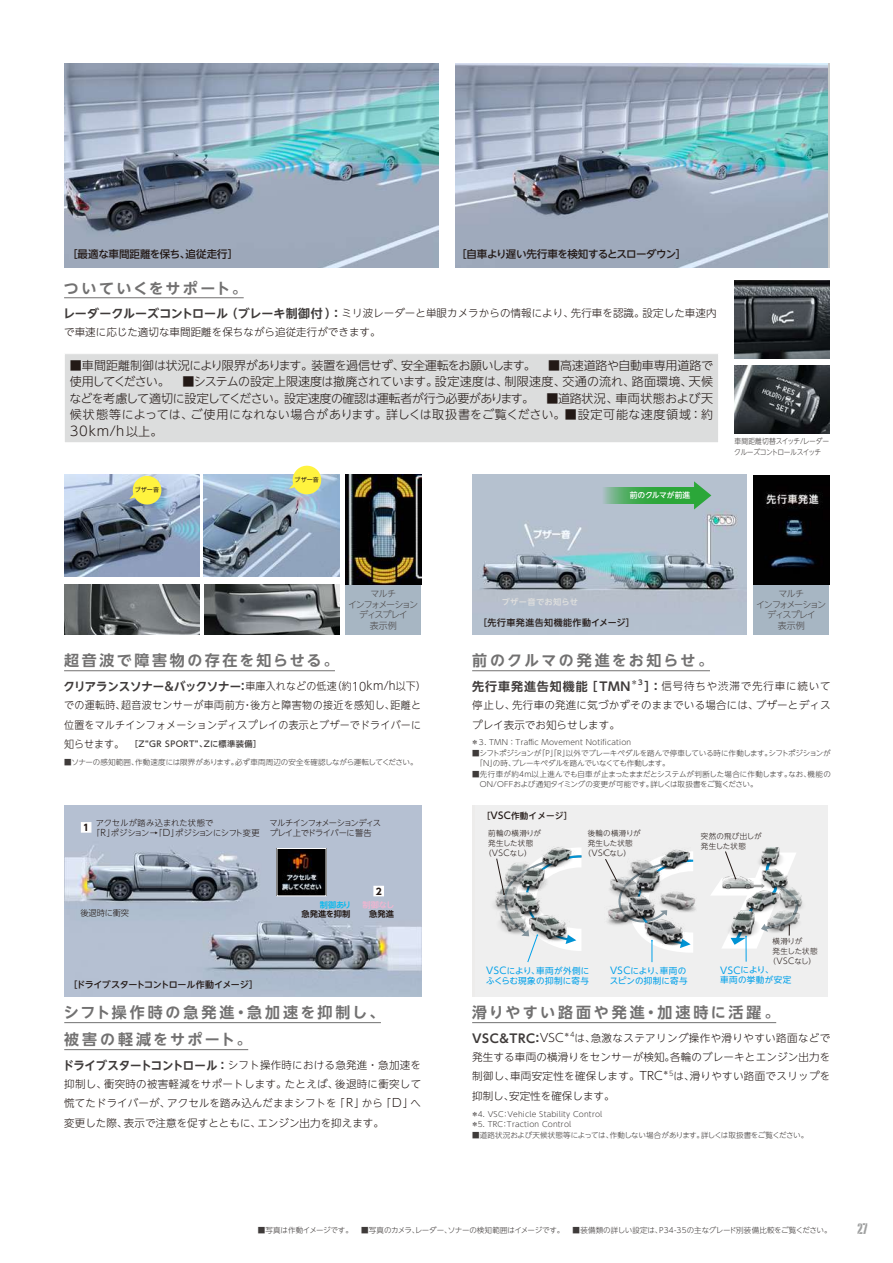
<style>
.page{position:relative;width:893px;height:1263px;background:#fff}
.page>*{position:absolute;margin:0;border:0;box-sizing:border-box;transform-origin:0 0}
.t1{font:700 15px "UD Shin Go NT Pr 6 N De";letter-spacing:.165em;color:#727171}
.t2{font:700 15px/27px "UD Shin Go NT Pr 6 N De";letter-spacing:.19em;color:#727171}
.t3{font:700 15px "UD Shin Go NT Pr 6 N De";letter-spacing:.185em;color:#727171}
.t4{font:15px "ITC Portago Com";color:#9fa0a0}
.t5{font:300 13.2px "UD Shin Go NT Pr 6 N";color:#231916}
.t6{font:300 12px/16.5px "UD Shin Go NT Pr 6 N";letter-spacing:.025em;color:#231916;text-align:justify}
.t7{font:700 12px "UD Shin Go NT Pr 6 De";letter-spacing:-.015em;color:#3f3b3a;scale:.95 1}
.t8{font:700 12px "UD Shin Go NT Pr 6 De";letter-spacing:.08em;color:#3f3b3a}
.t9{font:700 12px "UD Shin Go NT Pr 6 De";letter-spacing:.05em;color:#3f3b3a}
.t10{font:300 10.5px/19.2px "UD Shin Go NT Pr 6 N";letter-spacing:.015em;color:#231916;text-align:justify}
.t11{font:300 10.5px/19.5px "UD Shin Go NT Pr 6 N";letter-spacing:.015em;color:#231916;scale:.95 1}
.t12{font:500 10.5px "UD Shin Go NT Pr 6 N";letter-spacing:-.035em;color:#231916}
.t13{font:500 10.5px "UD Shin Go NT Pr 6 N";color:#231916}
.t14{font:700 9.15px "UD Shin Go NT Pr 6 N";color:#231916}
.t15{font:300 9px/10.4px "UD Shin Go NT Pr 6 N";letter-spacing:-.11em;color:#4d4949;text-align:center}
.t16{font:500 9px "UD Shin Go NT Pr 6 N";letter-spacing:-.045em;color:#231916}
.t17{font:500 9px "UD Shin Go NT Pr 6 N";letter-spacing:.05em;color:#231916}
.t18{font:8.55px/10.1px "UD Shin Go NT Pr 6 N";letter-spacing:.035em;color:#00a0e9}
.t19{font:8.55px/10.1px "UD Shin Go NT Pr 6 N";letter-spacing:.015em;color:#00a0e9}
.t20{font:500 8.55px "UD Shin Go NT Pr 6 N";letter-spacing:.025em;color:#231916}
.t21{font:300 8.25px/10.5px "UD Shin Go NT Pr 6 N";letter-spacing:-.01em;color:#231916}
.t22{font:300 8.25px/10.5px "UD Shin Go NT Pr 6 N";letter-spacing:-.08em;color:#231916}
.t23{font:500 8.25px "UD Shin Go NT Pr 6";letter-spacing:.05em;color:#3f3b3a}
.t24{font:700 8.25px "UD Shin Go NT Pr 6 N De";letter-spacing:.03em;color:#dcdddd}
.t25{font:700 8.25px "UD Shin Go NT Pr 6 N De";color:#231916}
.t26{font:300 8.25px "UD Shin Go NT Pr 6 N";letter-spacing:-.04em;color:#231916}
.t27{font:500 8.25px "UD Shin Go NT Pr 6 N";color:#f4b4d0}
.t28{font:500 8.25px "UD Shin Go NT Pr 6 N";color:#00b9ef}
.t29{font:500 7.8px "UD Shin Go NT Pr 6 N";letter-spacing:-.025em;color:#fff}
.t30{font:300 7.5px/10.5px "UD Shin Go NT Pr 6";letter-spacing:-.005em;color:#3f3b3a}
.t31{font:300 7.5px/10.5px "UD Shin Go NT Pr 6";letter-spacing:.025em;color:#3f3b3a}
.t32{font:300 7.5px/10.5px "UD Shin Go NT Pr 6";letter-spacing:-.03em;color:#3f3b3a}
.t33{font:300 7.5px/10.1px "UD Shin Go NT Pr 6 N";letter-spacing:.015em;color:#231916}
.t34{font:300 7.5px "UD Shin Go NT Pr 6";letter-spacing:-.04em;color:#3f3b3a}
.t35{font:300 7.5px/10.5px "UD Shin Go NT Pr 6";letter-spacing:-.045em;color:#3f3b3a;scale:.9 1}
.t36{font:300 7.5px "UD Shin Go NT Pr 6 N";letter-spacing:.035em;color:#231916}
.t37{font:700 7.05px "UD Shin Go NT Pr 6 De";color:#3f3b3a}
.t38{font:6px "Gothic MB101 Pr 5";color:#221815}
.s1{font-family:"UD Shin Go NT Pr 6 De";font-weight:700;font-size:12px;color:#3f3b3a}
.s2{font-size:12px}
.s3{font-family:"UD Shin Go NT Pr 6 N";font-weight:300;font-size:10.5px;color:#231916}
.s4{font-family:"UD Shin Go NT Pr 6 N";font-weight:300;font-size:11.55px;color:#231916}
.s5{font-size:9.15px}
.s6{font-size:11.55px}
.s7{font-size:9.45px}
.s8{font-size:8.25px}
</style>
<div class="page">
<div style="left:345px;top:584px;width:76px;height:51px;background:#a7b6c3"></div>
<div style="left:753px;top:584px;width:76px;height:51px;background:#a7b6c3"></div>
<img style="left:64px;top:805px;width:357px;height:192px">
<hr style="left:472px;top:670px;width:238px;height:1px;background:#727171">
<hr style="left:472px;top:1022px;width:304px;height:1px;background:#727171">
<hr style="left:64px;top:1022px;width:317px;height:1px;background:#727171">
<hr style="left:64px;top:1049px;width:184px;height:1px;background:#727171">
<hr style="left:64px;top:670px;width:271px;height:1px;background:#727171">
<hr style="left:64px;top:297px;width:180px;height:1px;background:#727171">
<div style="left:64px;top:354px;width:655px;height:89px;background:#dcdddd"></div>
<div style="left:64px;top:353px;width:655px;height:90px;border:1px solid #fff"></div>
<img style="left:455px;top:64px;width:372px;height:204px">
<img style="left:64px;top:64px;width:374px;height:204px">
<img style="left:472px;top:475px;width:274px;height:160px">
<img style="left:753px;top:475px;width:76px;height:109px">
<svg style="left:694px;top:481px;width:17px;height:28px"></svg>
<svg style="left:602px;top:487px;width:93px;height:17px;background:#45ab55"></svg>
<img style="left:279px;top:850px;width:45px;height:44px">
<svg style="left:81px;top:822px;width:10px;height:11px"></svg>
<svg style="left:373px;top:886px;width:11px;height:10px"></svg>
<img style="left:204px;top:475px;width:135px;height:102px">
<img style="left:64px;top:475px;width:136px;height:102px">
<img style="left:64px;top:584px;width:136px;height:51px">
<img style="left:204px;top:584px;width:136px;height:51px">
<img style="left:345px;top:475px;width:76px;height:109px">
<div style="left:475px;top:805px;width:352px;height:191px;background:#efefef"></div>
<svg style="left:289px;top:465px;width:34px;height:31px"></svg>
<svg style="left:129px;top:474px;width:34px;height:32px"></svg>
<svg style="left:711px;top:847px;width:92px;height:115px"></svg>
<svg style="left:605px;top:851px;width:90px;height:111px"></svg>
<svg style="left:496px;top:847px;width:86px;height:115px"></svg>
<img style="left:734px;top:280px;width:95px;height:79px">
<img style="left:734px;top:365px;width:95px;height:68px">
<p class="t13" style="left:67px;top:246px;width:173px">［最適な車間距離を保ち、追従走行］</p>
<p class="t12" style="left:456px;top:246px;width:232px">［自車より遅い先行車を検知するとスローダウン］</p>
<h1 class="t1" style="left:64px;top:276px;width:184px">ついていくをサポート。</h1>
<p class="t10" style="left:63px;top:304px;width:655px;line-height:18.8px"><span class="s1">レーダークルーズコントロール（ブレーキ制御付）：</span>ミリ波レーダーと単眼カメラからの情報により、先行車を認識。設定した車速内で車速に応じた適切な車間距離を保ちながら追従走行ができます。</p>
<p class="t6" style="left:69px;top:356px;width:645px">■車間距離制御は状況により限界があります。装置を過信せず、安全運転をお願いします。　■高速道路や自動車専用道路で使用してください。　■システムの設定上限速度は撤廃されています。設定速度は、制限速度、交通の流れ、路面環境、天候などを考慮して適切に設定してください。設定速度の確認は運転者が行う必要があります。　■道路状況、車両状態および天候状態等によっては、ご使用になれない場合があります。詳しくは取扱書をご覧ください。■設定可能な速度領域：約</p>
<p class="t5" style="left:70px;top:420px;width:94px">30km/h<span class="s2">以上。</span></p>
<p class="t38" style="left:135px;top:485px;width:26px">ブザー音</p>
<p class="t38" style="left:295px;top:475px;width:26px">ブザー音</p>
<p class="t29" style="left:630px;top:489px;width:62px">前のクルマが前進</p>
<p class="t35" style="left:734px;top:436px;width:107px">車間距離切替スイッチ/レーダークルーズコントロールスイッチ</p>
<p class="t15" style="left:348px;top:588px;width:72px">マルチ<br>インフォメーションディスプレイ<br>表示例</p>
<p class="t15" style="left:756px;top:588px;width:72px">マルチ<br>インフォメーションディスプレイ<br>表示例</p>
<p class="t24" style="left:502px;top:595px;width:78px">ブザー音でお知らせ</p>
<p class="t17" style="left:478px;top:615px;width:158px">［先行車発進告知機能作動イメージ］</p>
<h1 class="t1" style="left:64px;top:649px;width:276px">超音波で障害物の存在を知らせる。</h1>
<p class="t7" style="left:64px;top:676px;width:383px">クリアランスソナー＆バックソナー：<span class="s3">車庫入れなどの低速（約</span><span class="s4">10km/h</span><span class="s3">以下）</span></p>
<p class="t11" style="left:64px;top:695px;width:377px">での運転時、超音波センサーが車両前方・後方と障害物の接近を感知し、距離と位置をマルチインフォメーションディスプレイの表示とブザーでドライバーに</p>
<p class="t23" style="left:64px;top:737px;width:199px"><span class="s3">知らせます。　</span>［Z“GR SPORT”、Zに標準装備］</p>
<p class="t30" style="left:64px;top:756px;width:363px">■ソナーの感知範囲、作動速度には限界があります。必ず車両周辺の安全を確認しながら運転してください。　</p>
<p class="t14" style="left:83px;top:820px;width:7px">1</p>
<p class="t21" style="left:92px;top:817px;width:169px;text-indent:4px">アクセルが踏み込まれた状態で<br>「<span class="s5">R</span>」ポジション→「<span class="s5">D</span>」ポジションにシフト変更</p>
<p class="t22" style="left:270px;top:817px;width:113px">マルチインフォメーションディスプレイ上でドライバーに警告</p>
<p class="t26" style="left:80px;top:906px;width:50px">後退時に衝突</p>
<p class="t28" style="left:320px;top:898px;width:33px">制御あり</p>
<p class="t25" style="left:302px;top:907px;width:50px">急発進を抑制</p>
<p class="t14" style="left:376px;top:884px;width:7px">2</p>
<p class="t27" style="left:363px;top:898px;width:33px">制御なし</p>
<p class="t25" style="left:369px;top:907px;width:26px">急発進</p>
<p class="t16" style="left:68px;top:977px;width:191px">［ドライブスタートコントロール作動イメージ］</p>
<h1 class="t2" style="left:64px;top:999px;width:322px">シフト操作時の急発進・急加速を抑制し、被害の軽減をサポート。</h1>
<p class="t10" style="left:63px;top:1055px;width:360px"><span class="s1">ドライブスタートコントロール：</span>シフト操作時における急発進・急加速を抑制し、衝突時の被害軽減をサポートします。たとえば、後退時に衝突して慌てたドライバーが、アクセルを踏み込んだままシフトを「<span class="s6">R</span>」から「<span class="s6">D</span>」へ変更した際、表示で注意を促すとともに、エンジン出力を抑えます。</p>
<h1 class="t1" style="left:472px;top:649px;width:243px">前のクルマの発進をお知らせ。</h1>
<p class="t8" style="left:472px;top:676px;width:160px">先行車発進告知機能［TMN</p>
<p class="t37" style="left:631px;top:676px;width:13px">＊3</p>
<p class="t10" style="left:472px;top:676px;width:360px;text-indent:172px"><span class="s1">］：</span>信号待ちや渋滞で先行車に続いて停止し、先行車の発進に気づかずそのままでいる場合には、ブザーとディスプレイ表示でお知らせします。</p>
<p class="t31" style="left:471px;top:737px;width:162px">＊3. TMN：Traffic Movement Notification</p>
<p class="t32" style="left:475px;top:747px;width:357px;text-indent:-3px">■シフトポジションが「P」「R」以外でブレーキペダルを踏んで停車している時に作動します。シフトポジションが「N」の時、ブレーキペダルを踏んでいなくても作動します。</p>
<p class="t30" style="left:480px;top:768px;width:352px;text-indent:-8px">■先行車が約4m以上進んでも自車が止まったままだとシステムが判断した場合に作動します。なお、機能の<br>ON/OFFおよび通知タイミングの変更が可能です。詳しくは取扱書をご覧ください。</p>
<p class="t20" style="left:482px;top:808px;width:92px">［<span class="s7">VSC</span>作動イメージ］</p>
<p class="t36" style="left:488px;top:827px;width:54px">前輪の横滑りが</p>
<p class="t33" style="left:488px;top:838px;width:47px">発生した状態</p>
<p class="t33" style="left:484px;top:848px;width:49px">（<span class="s8">VSC</span>なし）</p>
<p class="t36" style="left:588px;top:827px;width:54px">後輪の横滑りが</p>
<p class="t33" style="left:588px;top:838px;width:47px">発生した状態</p>
<p class="t33" style="left:584px;top:848px;width:49px">（<span class="s8">VSC</span>なし）</p>
<p class="t33" style="left:701px;top:831px;width:62px">突然の飛び出しが発生した状態</p>
<p class="t18" style="left:486px;top:965px;width:105px"><span class="s7">VSC</span>により、車両が外側にふくらむ現象の抑制に寄与</p>
<p class="t19" style="left:610px;top:965px;width:80px"><span class="s7">VSC</span>により、車両のスピンの抑制に寄与</p>
<p class="t33" style="left:773px;top:935px;width:31px">横滑りが</p>
<p class="t33" style="left:773px;top:945px;width:47px">発生した状態</p>
<p class="t33" style="left:768px;top:955px;width:49px">（<span class="s8">VSC</span>なし）</p>
<p class="t18" style="left:720px;top:964px;width:73px"><span class="s7">VSC</span>により、<br>車両の挙動が安定</p>
<h1 class="t3" style="left:472px;top:1000px;width:309px">滑りやすい路面や発進・加速時に活躍。</h1>
<p class="t9" style="left:472px;top:1028px;width:104px">VSC＆TRC：<span class="s4">VSC</span><sup>＊</sup><sup>4</sup></p>
<p class="t10" style="left:472px;top:1028px;width:360px;text-indent:102px">は、急激なステアリング操作や滑りやすい路面などで発生する車両の横滑りをセンサーが検知。各輪のブレーキとエンジン出力を制御し、車両安定性を確保します。<span class="s6">TRC</span><sup>＊</sup><sup>5</sup>は、滑りやすい路面でスリップを抑制し、安定性を確保します。</p>
<p class="t31" style="left:471px;top:1108px;width:133px">＊4. VSC：Vehicle Stability Control＊5. TRC：Traction Control</p>
<p class="t34" style="left:472px;top:1129px;width:338px">■道路状況および天候状態等によっては、作動しない場合があります。詳しくは取扱書をご覧ください。</p>
<p class="t30" style="left:258px;top:1225px;width:575px">■写真は作動イメージです。　■写真のカメラ、レーダー、ソナーの検知範囲はイメージです。　■装備類の詳しい設定は、P34-35の主なグレード別装備比較をご覧ください。</p>
<h1 class="t4" style="left:857px;top:1220px;width:12px">27</h1>
</div>
